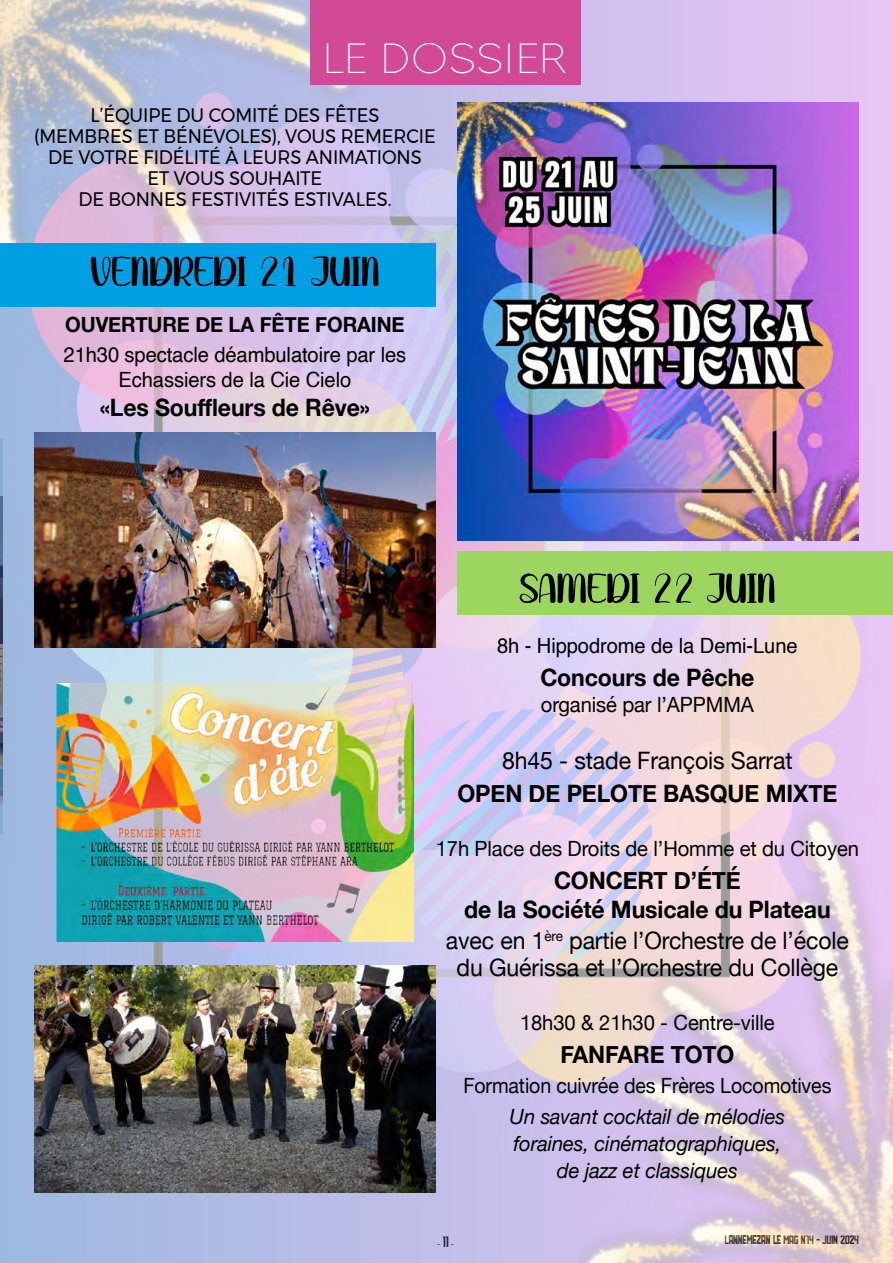
<style>
.page{position:relative;width:893px;height:1263px;background:#fff}
.page>*{position:absolute;margin:0;border:0;box-sizing:border-box;transform-origin:0 0}
.t1{font:61.5px "Party";letter-spacing:-.005em;color:#000;scale:.96 1}
.t2{font:100 42px "Morn";letter-spacing:.025em;color:#fff;scale:1.04 1}
.t3{font:700 24px/28.8px "Helvetica Neue";letter-spacing:-.005em;color:#000;text-align:center;scale:.96 1}
.t4{font:24px/27px "Helvetica Neue";letter-spacing:-.005em;color:#000;text-align:center;scale:.96 1}
.t5{font:21px/25.2px "Helvetica";letter-spacing:-.005em;color:#000;text-align:center;scale:.96 1}
.t6{font:21px "Helvetica Neue";letter-spacing:-.005em;color:#000;scale:.96 1}
.t7{font:italic 21px/27px "Helvetica Neue";letter-spacing:-.005em;color:#000;text-align:center;scale:.96 1}
.t8{font:21px "Helvetica Neue";letter-spacing:-.005em;color:#000;scale:.93 1}
.t9{font:700 21px "Helvetica Neue";letter-spacing:-.005em;color:#000;scale:.96 1}
.t10{font:19.5px/21px "Gontserrat";letter-spacing:-.005em;color:#000;text-align:center;scale:.92 1}
.t11{font:12px "Hal Hal";letter-spacing:-.01em;color:#000;scale:.96 1}
.t12{font:9.75px "Avenir";color:#000;scale:.96 1}
.s1{font-family:"Hal Hal";font-size:15px}
</style>
<div class="page">
<img style="left:0;top:0;width:893px;height:1263px">
<div style="left:310px;top:0;width:271px;height:85px;background:#d24a95"></div>
<img style="left:34px;top:433px;width:402px;height:214px">
<img style="left:34px;top:965px;width:402px;height:227px">
<img style="left:56px;top:684px;width:358px;height:257px">
<img style="left:457px;top:102px;width:402px;height:438px">
<div style="left:457px;top:551px;width:436px;height:64px;background:#9dd561"></div>
<div style="left:0;top:243px;width:436px;height:64px;background:#009ee3"></div>
<h2 class="t2" style="left:323px;top:33px;width:236px">LE DOSSIER</h2>
<p class="t10" style="left:34px;top:104px;width:438px">L’ÉQUIPE DU COMITÉ DES FÊTES<br>(MEMBRES ET BÉNÉVOLES), VOUS REMERCIE<br>DE VOTRE FIDÉLITÉ À LEURS ANIMATIONS<br>ET VOUS SOUHAITE<br>DE BONNES FESTIVITÉS ESTIVALES.</p>
<h1 class="t1" style="left:90px;top:248px;width:303px">VENDREDI 21 JUIN</h1>
<p class="t9" style="left:65px;top:308px;width:355px">OUVERTURE DE LA FÊTE FORAINE</p>
<p class="t5" style="left:64px;top:342px;width:358px">21h30 spectacle déambulatoire par les<br>Echassiers de la Cie Cielo</p>
<p class="t3" style="left:100px;top:393px;width:283px">«Les Souffleurs de Rêve»</p>
<h1 class="t1" style="left:519px;top:565px;width:268px">SAMEDI 22 JUIN</h1>
<p class="t5" style="left:497px;top:634px;width:315px">8h - Hippodrome de la Demi-Lune</p>
<p class="t3" style="left:540px;top:664px;width:225px">Concours de Pêche</p>
<p class="t6" style="left:541px;top:689px;width:223px">organisé par l’APPMMA</p>
<p class="t4" style="left:502px;top:748px;width:304px">8h45 - stade François Sarrat</p>
<p class="t3" style="left:457px;top:780px;width:397px">OPEN DE PELOTE BASQUE MIXTE</p>
<p class="t6" style="left:436px;top:834px;width:442px">17h Place des Droits de l’Homme et du Citoyen</p>
<p class="t3" style="left:464px;top:867px;width:383px">CONCERT D’ÉTÉ<br>de la Société Musicale du Plateau</p>
<p class="t4" style="left:446px;top:929px;width:421px">avec en 1<sup>ère</sup> partie l’Orchestre de l’école du Guérissa et l’Orchestre du Collège</p>
<p class="t6" style="left:520px;top:1008px;width:267px">18h30 &amp; 21h30 - Centre-ville</p>
<p class="t3" style="left:560px;top:1041px;width:183px">FANFARE TOTO</p>
<p class="t8" style="left:463px;top:1070px;width:397px">Formation cuivrée des Frères Locomotives</p>
<p class="t7" style="left:510px;top:1104px;width:289px">Un savant cocktail de mélodies foraines, cinématographiques, de jazz et classiques</p>
<p class="t12" style="left:437px;top:1237px;width:19px">- <span class="s1">11</span> -</p>
<p class="t11" style="left:725px;top:1234px;width:141px">LANNEMEZAN LE MAG N°14 - JUIN 2024</p>
</div>
